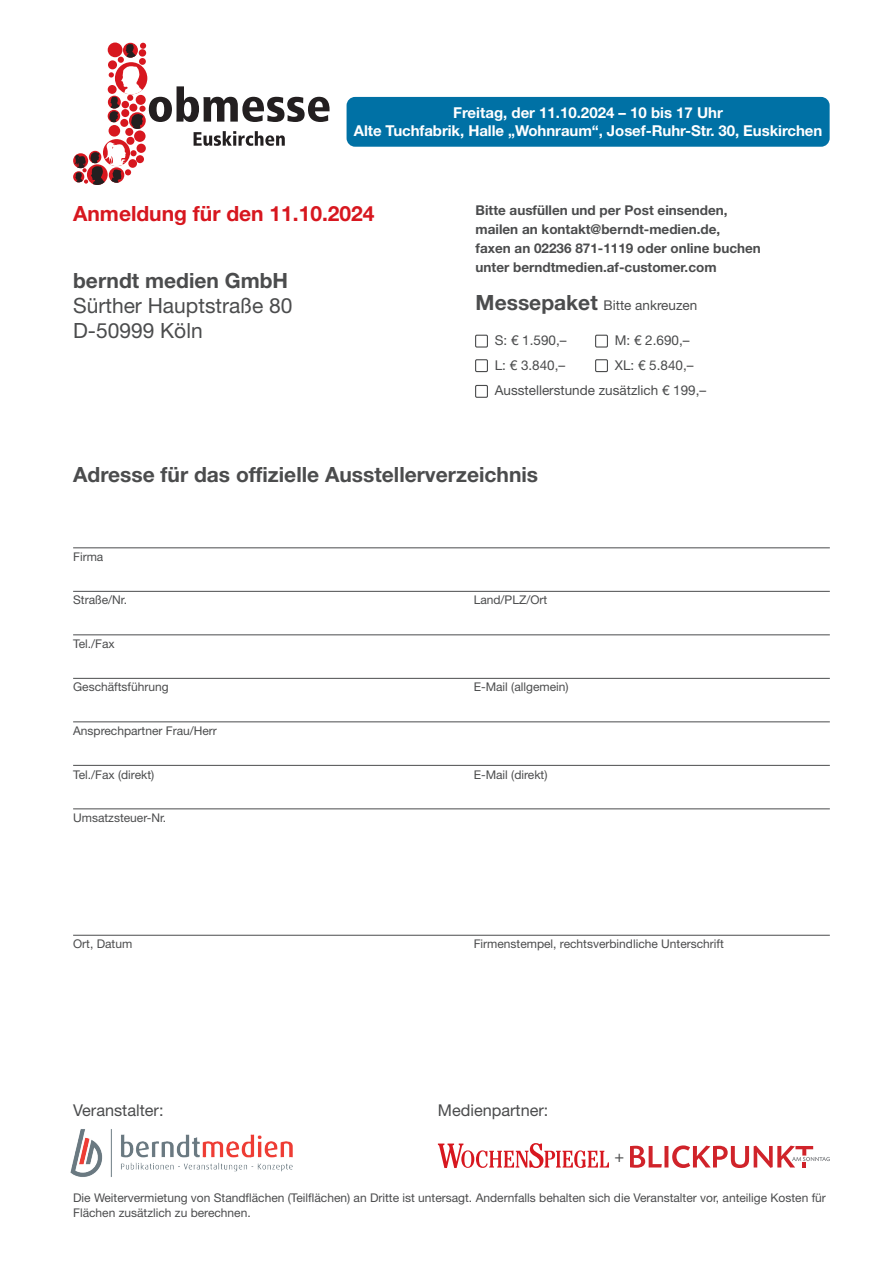
<style>
.page{position:relative;width:893px;height:1263px;background:#fff}
.page>*{position:absolute;margin:0;border:0;box-sizing:border-box;transform-origin:0 0}
.t1{font:700 21px "Helvetica Neue LT Pro";color:#4b4c4d}
.t2{font:21px/25.2px "Helvetica Neue LT Pro";color:#4b4c4d}
.t3{font:700 21px "Helvetica Neue LT Pro";color:#d7171f}
.t4{font:16.2px "Helvetica Neue LT Pro";color:#4b4c4d}
.t5{font:700 15px/18px "Helvetica Neue LT Pro";letter-spacing:-.005em;color:#fff;text-align:center}
.t6{font:700 13.5px/18.8px "Helvetica Neue LT Pro";color:#4b4c4d}
.t7{font:13.5px/25.7px "Helvetica Neue LT Pro";color:#4b4c4d}
.t8{font:12px/15px "Helvetica Neue LT Pro";color:#4b4c4d}
.s1{font-weight:700;font-size:21px}
</style>
<div class="page">
<div style="left:347px;top:97px;width:483px;height:50px;background:#0071a5;border-radius:9px"></div>
<hr style="left:73px;top:547px;width:757px;height:1px;background:#4b4c4d">
<hr style="left:73px;top:591px;width:757px;height:1px;background:#4b4c4d">
<hr style="left:73px;top:634px;width:757px;height:1px;background:#4b4c4d">
<hr style="left:73px;top:678px;width:757px;height:1px;background:#4b4c4d">
<hr style="left:73px;top:721px;width:757px;height:1px;background:#4b4c4d">
<hr style="left:73px;top:765px;width:757px;height:1px;background:#4b4c4d">
<hr style="left:73px;top:808px;width:757px;height:1px;background:#4b4c4d">
<hr style="left:73px;top:935px;width:757px;height:1px;background:#4b4c4d">
<img style="left:70px;top:1129px;width:223px;height:48px">
<svg style="left:73px;top:43px;width:257px;height:142px"></svg>
<svg style="left:630px;top:1145px;width:200px;height:23px"></svg>
<svg style="left:438px;top:1143px;width:171px;height:25px"></svg>
<p class="t5" style="left:354px;top:103px;width:470px">Freitag, der 11.10.2024 – 10 bis 17 Uhr<br>Alte Tuchfabrik, Halle „Wohnraum“, Josef-Ruhr-Str. 30, Euskirchen</p>
<h1 class="t3" style="left:73px;top:200px;width:303px">Anmeldung für den 11.10.2024</h1>
<p class="t6" style="left:476px;top:201px;width:287px">Bitte ausfüllen und per Post einsenden, mailen an kontakt@berndt-medien.de,<br>faxen an 02236 871-1119 oder online buchen unter berndtmedien.af-customer.com</p>
<h1 class="t1" style="left:73px;top:267px;width:216px">berndt medien GmbH</h1>
<h1 class="t2" style="left:73px;top:292px;width:221px">Sürther Hauptstraße 80<br>D-50999 Köln</h1>
<p class="t7" style="left:476px;top:293px;width:223px"><span class="s1">Messepaket</span> Bitte ankreuzen</p>
<p class="t7" style="left:495px;top:327px;width:73px">S: € 1.590,–</p>
<p class="t7" style="left:615px;top:327px;width:76px">M: € 2.690,–</p>
<p class="t7" style="left:495px;top:352px;width:213px;text-indent:120px">XL: € 5.840,–<br>Ausstellerstunde zusätzlich € 199,–</p>
<p class="t7" style="left:495px;top:352px;width:72px">L: € 3.840,–</p>
<h1 class="t1" style="left:73px;top:461px;width:466px">Adresse für das offizielle Ausstellerverzeichnis</h1>
<p class="t8" style="left:73px;top:549px;width:32px">Firma</p>
<p class="t8" style="left:73px;top:592px;width:55px">Straße/Nr.</p>
<p class="t8" style="left:474px;top:592px;width:75px">Land/PLZ/Ort</p>
<p class="t8" style="left:73px;top:636px;width:43px">Tel./Fax</p>
<p class="t8" style="left:73px;top:679px;width:97px">Geschäftsführung</p>
<p class="t8" style="left:474px;top:679px;width:96px">E-Mail (allgemein)</p>
<p class="t8" style="left:73px;top:723px;width:145px">Ansprechpartner Frau/Herr</p>
<p class="t8" style="left:73px;top:766px;width:83px">Tel./Fax (direkt)</p>
<p class="t8" style="left:474px;top:766px;width:75px">E-Mail (direkt)</p>
<p class="t8" style="left:73px;top:810px;width:95px">Umsatzsteuer-Nr.</p>
<p class="t8" style="left:73px;top:936px;width:61px">Ort, Datum</p>
<p class="t8" style="left:474px;top:936px;width:252px">Firmenstempel, rechtsverbindliche Unterschrift</p>
<h2 class="t4" style="left:73px;top:1100px;width:92px">Veranstalter:</h2>
<h2 class="t4" style="left:438px;top:1100px;width:112px">Medienpartner:</h2>
<h2 class="t4" style="left:615px;top:1146px;width:11px">+</h2>
<p class="t8" style="left:73px;top:1190px;width:754px">Die Weitervermietung von Standflächen (Teilflächen) an Dritte ist untersagt. Andernfalls behalten sich die Veranstalter vor, anteilige Kosten für<br>Flächen zusätzlich zu berechnen.</p>
</div>
